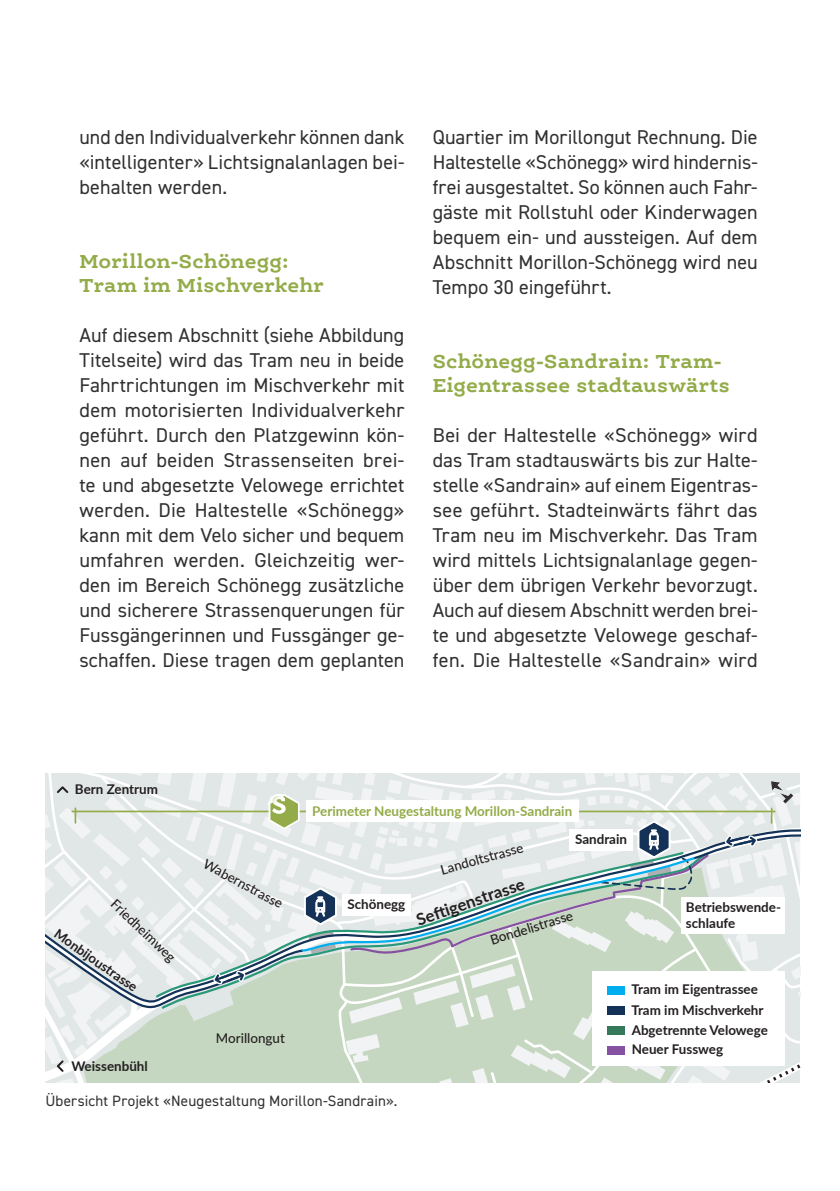
<style>
.page{position:relative;width:840px;height:1191px;background:#fff}
.page>*{position:absolute;margin:0;border:0;box-sizing:border-box;transform-origin:0 0}
.Fliesstext{font:20px/25px "DIN2014";letter-spacing:.01em;color:#312f30;text-align:justify}
.Fliesstext-2{font:700 20px "Ernestine Pro";letter-spacing:.01em;color:#93ab48}
.t1{font:700 16.8px "Lato";color:#231f20}
.Fliesstext-3{font:15px "DIN2014";letter-spacing:.015em;color:#312f30}
.t2{font:700 13.4px/16px "Lato";color:#231f20}
.t3{font:500 13.4px "Lato";color:#231f20}
.t4{font:700 13.4px "Lato";color:#93ab48}
.t5{font:700 9px "Lato";color:#231f20}
</style>
<div class="page">
<svg style="left:45px;top:773px;width:754px;height:309px"></svg>
<div style="left:591px;top:971px;width:193px;height:95px;background:#fff"></div>
<div style="left:607px;top:1006px;width:17px;height:8px;background:#143257"></div>
<div style="left:607px;top:986px;width:17px;height:8px;background:#00aeef"></div>
<div style="left:607px;top:1026px;width:17px;height:8px;background:#36785a"></div>
<div style="left:607px;top:1046px;width:17px;height:8px;background:#8551a0"></div>
<p class="Fliesstext" style="left:79px;top:124px;width:326px">und den Individualverkehr können dank «intelligenter» Lichtsignalanlagen bei&shy;behalten werden.</p>
<p class="Fliesstext-2" style="left:79px;top:249px;width:211px">Morillon-Schönegg:</p>
<p class="Fliesstext-2" style="left:79px;top:273px;width:246px">Tram im Mischverkehr</p>
<p class="Fliesstext" style="left:79px;top:322px;width:326px">Auf diesem Abschnitt (siehe Abbildung Titelseite) wird das Tram neu in beide Fahrtrichtungen im Mischverkehr mit dem motorisierten Individualverkehr geführt. Durch den Platzgewinn kön&shy;nen auf beiden Strassenseiten brei&shy;te und abgesetzte Velowege errichtet werden. Die Haltestelle «Schönegg» kann mit dem Velo sicher und bequem umfahren werden. Gleichzeitig wer&shy;den im Bereich Schönegg zusätzliche und sicherere Strassenquerungen für Fussgängerinnen und Fussgänger ge&shy;schaffen. Diese tragen dem geplanten</p>
<p class="Fliesstext" style="left:432px;top:124px;width:326px">Quartier im Morillongut Rechnung. Die Haltestelle «Schönegg» wird hindernis&shy;frei ausgestaltet. So können auch Fahr&shy;gäste mit Rollstuhl oder Kinderwagen bequem ein- und aussteigen. Auf dem Abschnitt Morillon-Schönegg wird neu Tempo 30 eingeführt.</p>
<p class="Fliesstext-2" style="left:432px;top:349px;width:290px">Schönegg-Sandrain: Tram-</p>
<p class="Fliesstext-2" style="left:432px;top:373px;width:298px">Eigentrassee stadtauswärts</p>
<p class="Fliesstext" style="left:432px;top:422px;width:326px">Bei der Haltestelle «Schönegg» wird das Tram stadtauswärts bis zur Halte&shy;stelle «Sandrain» auf einem Eigentras&shy;see geführt. Stadteinwärts fährt das Tram neu im Mischverkehr. Das Tram wird mittels Lichtsignalanlage gegen&shy;über dem übrigen Verkehr bevorzugt.<br>Auch auf diesem Abschnitt werden brei&shy;te und abgesetzte Velowege geschaf&shy;fen. Die Haltestelle «Sandrain» wird</p>
<p class="t2" style="left:75px;top:780px;width:84px">Bern Zentrum</p>
<p class="t3" style="left:119px;top:895px;width:85px;rotate:43deg">Friedheimweg</p>
<p class="t2" style="left:61px;top:925px;width:99px;rotate:35deg">Monbijoustrasse</p>
<p class="t2" style="left:71px;top:1057px;width:78px">Weissenbühl</p>
<p class="t3" style="left:209px;top:854px;width:89px;rotate:28deg">Wabernstrasse</p>
<p class="t3" style="left:216px;top:1029px;width:70px">Morillongut</p>
<p class="t4" style="left:312px;top:801px;width:261px">Perimeter Neugestaltung Morillon-Sandrain</p>
<p class="t3" style="left:438px;top:861px;width:87px;rotate:-16deg">Landoltstrasse</p>
<p class="t2" style="left:574px;top:831px;width:53px">Sandrain</p>
<p class="t1" style="left:413px;top:908px;width:115px;rotate:-19deg">Seft igenstrasse</p>
<p class="t2" style="left:347px;top:896px;width:59px">Schönegg</p>
<p class="t2" style="left:685px;top:898px;width:97px">Betriebswende&shy;schlaufe</p>
<p class="t5" style="left:346px;top:898px;width:40px">Schönegg</p>
<p class="t3" style="left:487px;top:930px;width:87px;rotate:-17deg">Bondelistrasse</p>
<p class="t2" style="left:631px;top:980px;width:128px">Tram im Eigentrassee</p>
<p class="t2" style="left:631px;top:1019px;width:138px;line-height:19.6px">Abgetrennte Velowege<br>Neuer Fussweg</p>
<p class="t2" style="left:631px;top:1001px;width:134px">Tram im Mischverkehr</p>
<p class="Fliesstext-3" style="left:45px;top:1091px;width:353px">Übersicht Projekt «Neugestaltung Morillon-Sandrain».</p>
</div>
